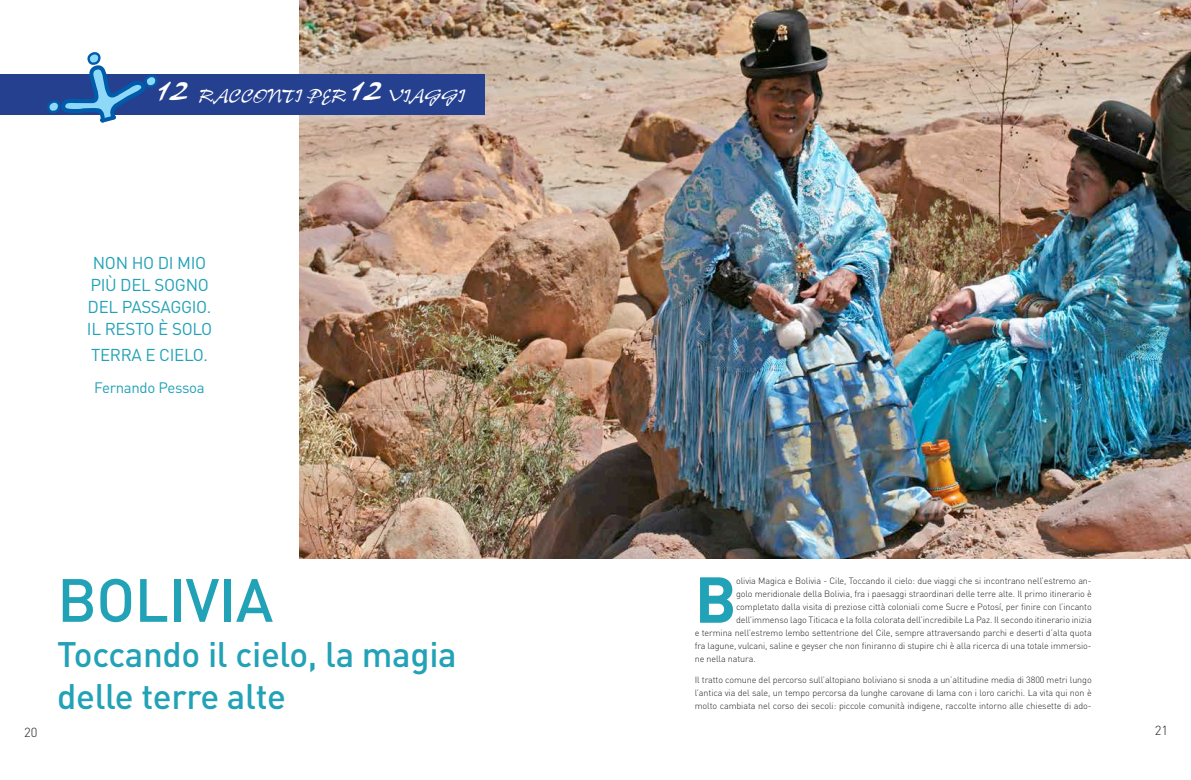
<style>
.page{position:relative;width:1191px;height:780px;background:#fff}
.page>*{position:absolute;margin:0;border:0;box-sizing:border-box;transform-origin:0 0}
.t1{font:700 63.8px "DIN";color:#22a2b6}
.t2{font:500 60px "DIN";color:#22a2b6}
.t3{font:44.2px "Pepita MT Std";color:#fff}
.t4{font:500 35px/42px "DIN";letter-spacing:-.01em;color:#22a2b6}
.t5{font:19.4px "Pepita MT Std";letter-spacing:-.02em;color:#fff;scale:.95 1}
.t6{font:17px/22px "DIN";letter-spacing:-.02em;color:#22a2b6;text-align:center}
.t7{font:15px "DIN";letter-spacing:-.02em;color:#22a2b6}
.t8{font:300 13px "DIN";color:#231f20}
.t9{font:300 9px/13px "DIN";letter-spacing:-.01em;color:#231f20;text-align:justify}
</style>
<div class="page">
<img style="left:299px;top:0;width:892px;height:558px">
<div style="left:0;top:74px;width:484px;height:41px;background:#25408f"></div>
<svg style="left:47px;top:52px;width:111px;height:71px"></svg>
<h3 class="t3" style="left:157px;top:66px;width:34px">12</h3>
<h3 class="t5" style="left:199px;top:85px;width:157px">RACCONTI PER</h3>
<h3 class="t3" style="left:350px;top:66px;width:34px">12</h3>
<h3 class="t5" style="left:388px;top:85px;width:83px">VIAGGI</h3>
<h3 class="t6" style="left:87px;top:251px;width:127px">NON HO DI MIO<br>PIÙ DEL SOGNO<br>DEL PASSAGGIO.<br>I L RESTO È SOLO</h3>
<h3 class="t6" style="left:91px;top:343px;width:119px">TERRA E CIELO.</h3>
<h3 class="t7" style="left:94px;top:378px;width:112px">FERNANDO PESSOA</h3>
<h2 class="t2" style="left:57px;top:561px;width:187px">Bolivia</h2>
<h3 class="t4" style="left:57px;top:631px;width:401px">Toccando il cielo, la magia delle terre alte</h3>
<h1 class="t1" style="left:694px;top:558px;width:43px">B</h1>
<p class="t9" style="left:736px;top:574px;width:357px">olivia Magica e Bolivia - Cile, Toccando il cielo: due viaggi che si incontrano nell’estremo an-</p>
<p class="t9" style="left:736px;top:587px;width:357px">golo meridionale della Bolivia, fra i paesaggi straordinari delle terre alte. Il primo itinerario è</p>
<p class="t9" style="left:736px;top:600px;width:357px">completato dalla visita di preziose città coloniali come Sucre e Potosí, per finire con l’incanto</p>
<p class="t9" style="left:736px;top:613px;width:357px">dell’immenso lago Titicaca e la folla colorata dell’incredibile La Paz. Il secondo itinerario inizia</p>
<p class="t9" style="left:694px;top:626px;width:398px">e termina nell’estremo lembo settentrione del Cile, sempre attraversando parchi e deserti d’alta quota</p>
<p class="t9" style="left:694px;top:639px;width:398px">fra lagune, vulcani, saline e geyser che non finiranno di stupire chi è alla ricerca di una totale immersio-</p>
<p class="t9" style="left:694px;top:652px;width:62px">ne nella natura.</p>
<p class="t9" style="left:694px;top:673px;width:398px">Il tratto comune del percorso sull’altopiano boliviano si snoda a un’altitudine media di 3800 metri lungo l’antica via del sale, un tempo percorsa da lunghe carovane di lama con i loro carichi. La vita qui non è molto cambiata nel corso dei secoli: piccole comunità indigene, raccolte intorno alle chiesette di ado-</p>
<h3 class="t8" style="left:24px;top:723px;width:15px">20</h3>
<h3 class="t8" style="left:1154px;top:722px;width:15px">21</h3>
</div>
